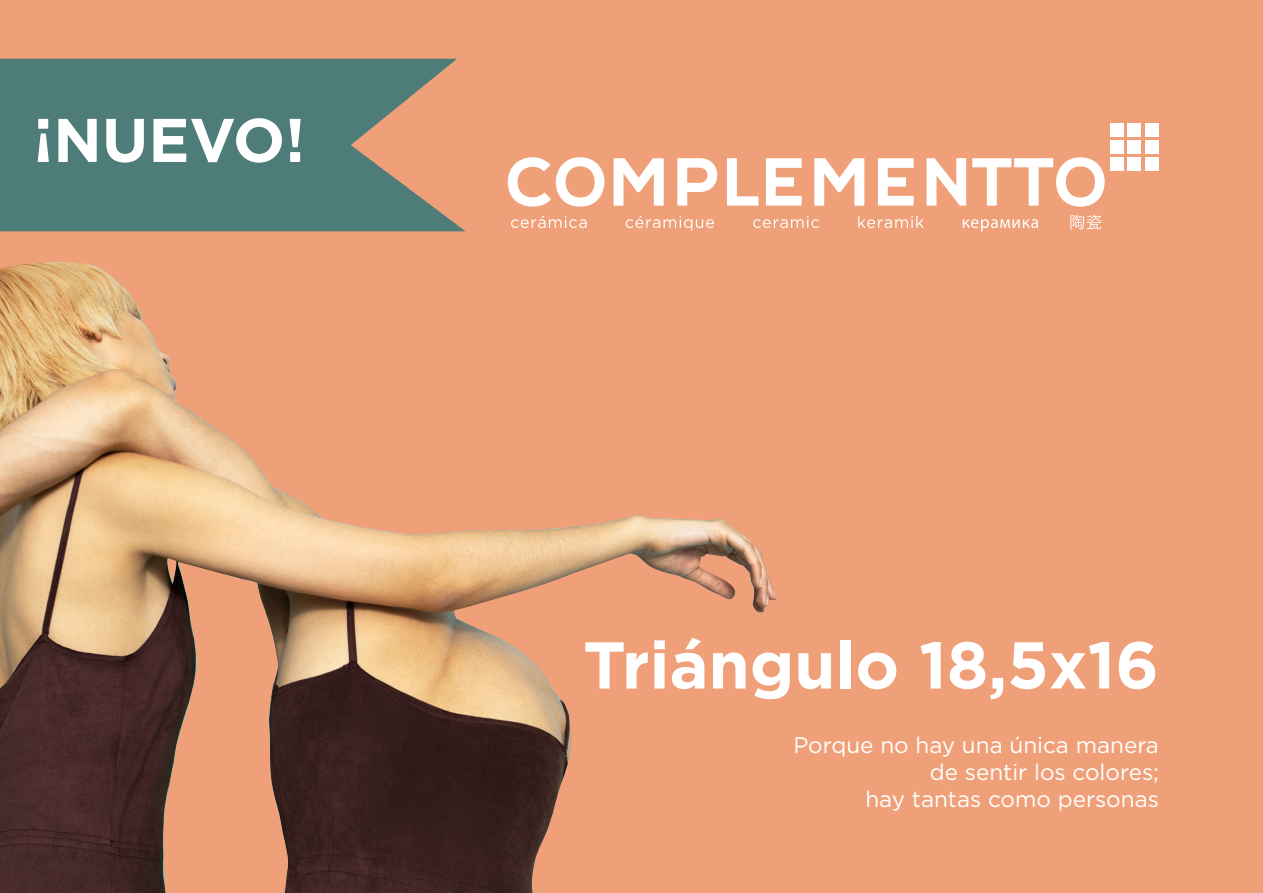
<style>
.page{position:relative;width:1263px;height:893px;background:#f0a079}
.page>*{position:absolute;margin:0;border:0;box-sizing:border-box;transform-origin:0 0}
.t1{font:700 66px "Gotham";color:#fff}
.t2{font:700 61.5px "Gotham";color:#fff}
.t3{font:22.5px/27px "Gotham";color:#fff;text-align:right}
</style>
<div class="page">
<img style="left:0;top:262px;width:776px;height:631px">
<div style="left:1110px;top:140px;width:14px;height:14px;background:#fff"></div>
<div style="left:1127px;top:140px;width:14px;height:14px;background:#fff"></div>
<div style="left:1145px;top:140px;width:14px;height:14px;background:#fff"></div>
<div style="left:1110px;top:123px;width:14px;height:14px;background:#fff"></div>
<div style="left:1127px;top:123px;width:14px;height:14px;background:#fff"></div>
<div style="left:1145px;top:123px;width:14px;height:14px;background:#fff"></div>
<div style="left:1110px;top:157px;width:14px;height:14px;background:#fff"></div>
<div style="left:1127px;top:157px;width:14px;height:14px;background:#fff"></div>
<div style="left:1145px;top:157px;width:14px;height:14px;background:#fff"></div>
<svg style="left:1070px;top:215px;width:31px;height:14px"></svg>
<svg style="left:508px;top:157px;width:96px;height:50px"></svg>
<svg style="left:614px;top:158px;width:50px;height:48px"></svg>
<svg style="left:677px;top:158px;width:40px;height:48px"></svg>
<svg style="left:727px;top:158px;width:31px;height:48px"></svg>
<svg style="left:766px;top:158px;width:36px;height:48px"></svg>
<svg style="left:814px;top:158px;width:50px;height:48px"></svg>
<svg style="left:878px;top:158px;width:36px;height:48px"></svg>
<svg style="left:926px;top:158px;width:40px;height:48px"></svg>
<svg style="left:972px;top:157px;width:133px;height:50px"></svg>
<svg style="left:511px;top:216px;width:76px;height:12px"></svg>
<svg style="left:626px;top:216px;width:88px;height:14px"></svg>
<svg style="left:753px;top:216px;width:66px;height:12px"></svg>
<svg style="left:858px;top:216px;width:66px;height:12px"></svg>
<svg style="left:963px;top:219px;width:75px;height:12px"></svg>
<svg style="left:0;top:59px;width:465px;height:172px;background:#618079"></svg>
<h2 class="t2" style="left:33px;top:99px;width:273px">¡NUEVO!</h2>
<h1 class="t1" style="left:583px;top:621px;width:577px">Triángulo 18,5x16</h1>
<p class="t3" style="left:793px;top:731px;width:367px">Porque no hay una única manera de sentir los colores;<br>hay tantas como personas</p>
</div>
